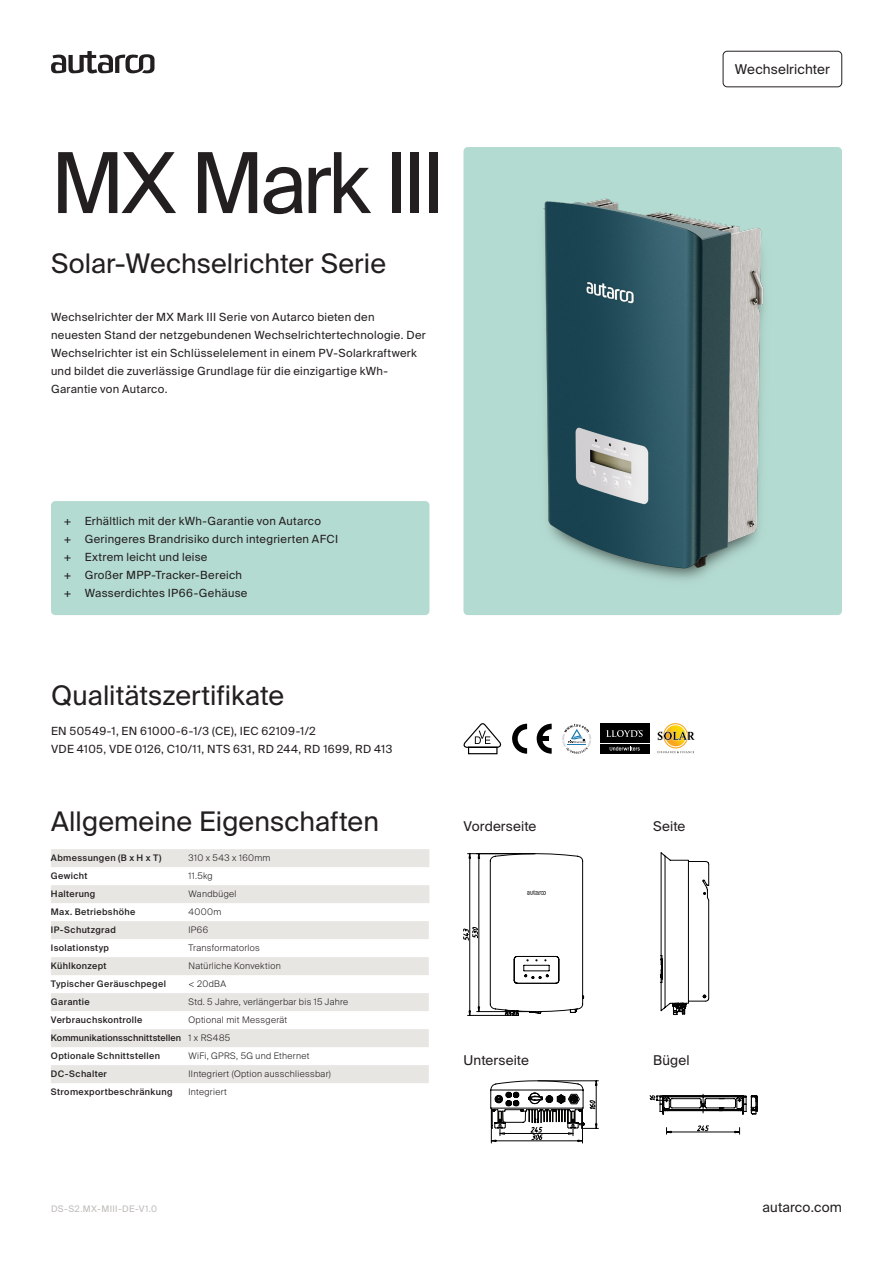
<style>
.page{position:relative;width:893px;height:1263px;background:#fff}
.page>*{position:absolute;margin:0;border:0;box-sizing:border-box;transform-origin:0 0}
.Header_01{font:84px "Suisse Intl";letter-spacing:-.05em;color:#231f20}
.Header_03{font:27px "Suisse Intl";color:#231f20}
.Paragraph_Style_01{font:13.5px "Suisse Intl";letter-spacing:.01em;color:#231f20}
.Tag_first_page{font:13.5px "Suisse Intl";letter-spacing:.005em;color:#231f20}
.Paragraph_Style_02{font:11.25px/18px "Suisse Intl";letter-spacing:.025em;color:#231f20}
.Paragraph_Style_02_-_Bullet_points{font:11.25px "Suisse Intl";letter-spacing:.03em;color:#231f20}
.Table_text___values_-_light{font:300 9px "Suisse Intl";letter-spacing:.035em;color:#231f20}
.Table_Text__lines{font:500 9px/18px "Suisse Intl";letter-spacing:.04em;color:#231f20}
.Table_Text__lines-2{font:500 9px/18px "Suisse Intl";letter-spacing:.01em;color:#231f20}
.Paragraph_Style_02-2{font:9px "Suisse Intl";letter-spacing:.04em;color:#bfbcb9}
</style>
<div class="page">
<svg style="left:51px;top:51px;width:103px;height:22px"></svg>
<div style="left:51px;top:849px;width:378px;height:18px;background:#e8e6e3"></div>
<div style="left:51px;top:885px;width:378px;height:18px;background:#e8e6e3"></div>
<div style="left:51px;top:921px;width:378px;height:18px;background:#e8e6e3"></div>
<div style="left:51px;top:957px;width:378px;height:18px;background:#e8e6e3"></div>
<div style="left:51px;top:993px;width:378px;height:18px;background:#e8e6e3"></div>
<div style="left:51px;top:1029px;width:378px;height:18px;background:#e8e6e3"></div>
<div style="left:51px;top:1065px;width:378px;height:18px;background:#e8e6e3"></div>
<div style="left:51px;top:501px;width:378px;height:114px;background:#b4dbd1;border-radius:4px"></div>
<svg style="left:512px;top:724px;width:15px;height:30px"></svg>
<svg style="left:536px;top:724px;width:16px;height:30px"></svg>
<div style="left:539px;top:736px;width:10px;height:5px;background:#000001"></div>
<svg style="left:463px;top:723px;width:38px;height:32px"></svg>
<svg style="left:562px;top:724px;width:29px;height:30px"></svg>
<div style="left:600px;top:744px;width:49px;height:10px;background:#000001"></div>
<svg style="left:610px;top:747px;width:30px;height:4px"></svg>
<div style="left:600px;top:724px;width:49px;height:19px;background:#000001"></div>
<svg style="left:606px;top:730px;width:37px;height:7px"></svg>
<svg style="left:657px;top:723px;width:38px;height:30px"></svg>
<svg style="left:463px;top:853px;width:136px;height:290px"></svg>
<svg style="left:649px;top:852px;width:109px;height:282px"></svg>
<div style="left:723px;top:51px;width:119px;height:36px;border:1px solid #231f20;border-radius:4px"></div>
<div style="left:463px;top:147px;width:379px;height:468px;background:#b4dbd1;border-radius:4px"></div>
<img style="left:463px;top:156px;width:301px;height:450px">
<p class="Header_01" style="left:51px;top:135px;width:395px">MX Mark III</p>
<p class="Header_03" style="left:51px;top:248px;width:336px">Solar-Wechselrichter Serie</p>
<p class="Paragraph_Style_02" style="left:51px;top:308px;width:376px">Wechselrichter der MX Mark III Serie von Autarco bieten den neuesten Stand der netzgebundenen Wechselrichtertechnologie. Der Wechselrichter ist ein Schlüsselelement in einem PV-Solarkraftwerk und bildet die zuverlässige Grundlage für die einzigartige kWh-Garantie von Autarco.</p>
<p class="Tag_first_page" style="left:735px;top:62px;width:96px">Wechselrichter</p>
<p class="Paragraph_Style_02" style="left:64px;top:512px;width:259px">+ Erhältlich mit der kWh-Garantie von Autarco</p>
<p class="Paragraph_Style_02" style="left:64px;top:530px;width:276px">+ Geringeres Brandrisiko durch integrierten AFCI</p>
<p class="Paragraph_Style_02" style="left:64px;top:548px;width:145px">+ Extrem leicht und leise</p>
<p class="Paragraph_Style_02" style="left:64px;top:566px;width:180px">+ Großer MPP-Tracker-Bereich</p>
<p class="Paragraph_Style_02" style="left:64px;top:584px;width:185px">+ Wasserdichtes IP66-Gehäuse</p>
<p class="Header_03" style="left:51px;top:680px;width:235px">Qualitätszertifikate</p>
<p class="Paragraph_Style_02_-_Bullet_points" style="left:51px;top:725px;width:266px">EN 50549-1, EN 61000-6-1/3 (CE), IEC 62109-1/2</p>
<p class="Paragraph_Style_02_-_Bullet_points" style="left:51px;top:743px;width:343px">VDE 4105, VDE 0126, C10/11, NTS 631, RD 244, RD 1699, RD 413</p>
<p class="Header_03" style="left:51px;top:806px;width:330px">Allgemeine Eigenschaften</p>
<p class="Paragraph_Style_01" style="left:463px;top:818px;width:74px">Vorderseite</p>
<p class="Paragraph_Style_01" style="left:653px;top:818px;width:34px">Seite</p>
<p class="Table_text___values_-_light" style="left:189px;top:853px;width:83px">310 x 543 x 160mm</p>
<p class="Table_text___values_-_light" style="left:189px;top:871px;width:26px">11.5kg</p>
<p class="Table_text___values_-_light" style="left:189px;top:889px;width:49px">Wandbügel</p>
<p class="Table_text___values_-_light" style="left:189px;top:907px;width:34px">4000m</p>
<p class="Table_text___values_-_light" style="left:189px;top:925px;width:21px">IP66</p>
<p class="Table_text___values_-_light" style="left:189px;top:943px;width:73px">Transformatorlos</p>
<p class="Table_text___values_-_light" style="left:189px;top:961px;width:94px">Natürliche Konvektion</p>
<p class="Table_text___values_-_light" style="left:189px;top:979px;width:39px">&lt; 20dBA</p>
<p class="Table_text___values_-_light" style="left:189px;top:997px;width:161px">Std. 5 Jahre, verlängerbar bis 15 Jahre</p>
<p class="Table_text___values_-_light" style="left:189px;top:1015px;width:100px">Optional mit Messgerät</p>
<p class="Table_text___values_-_light" style="left:189px;top:1033px;width:43px">1 x RS485</p>
<p class="Table_text___values_-_light" style="left:189px;top:1051px;width:122px">WiFi, GPRS, 5G und Ethernet</p>
<p class="Table_text___values_-_light" style="left:189px;top:1069px;width:144px">IIntegriert (Option ausschliessbar)</p>
<p class="Table_text___values_-_light" style="left:189px;top:1087px;width:40px">Integriert</p>
<p class="Table_Text__lines" style="left:51px;top:849px;width:112px">Abmessungen (B x H x T)<br>Gewicht<br>Halterung<br>Max. Betriebshöhe</p>
<p class="Table_Text__lines" style="left:51px;top:921px;width:67px">IP-Schutzgrad</p>
<p class="Table_Text__lines" style="left:51px;top:939px;width:60px">Isolationstyp</p>
<p class="Table_Text__lines" style="left:51px;top:957px;width:57px">Kühlkonzept</p>
<p class="Table_Text__lines" style="left:51px;top:975px;width:117px">Typischer Geräuschpegel</p>
<p class="Table_Text__lines" style="left:51px;top:993px;width:40px">Garantie</p>
<p class="Table_Text__lines-2" style="left:51px;top:1011px;width:132px">Verbrauchskontrolle<br>Kommunikationsschnittstellen</p>
<p class="Table_Text__lines" style="left:51px;top:1047px;width:111px">Optionale Schnittstellen</p>
<p class="Table_Text__lines" style="left:51px;top:1065px;width:58px">DC-Schalter</p>
<p class="Table_Text__lines" style="left:51px;top:1083px;width:123px">Stromexportbeschränkung</p>
<p class="Paragraph_Style_02-2" style="left:51px;top:1203px;width:108px">DS-S2.MX-MIII-DE-V1.0</p>
<p class="Paragraph_Style_01" style="left:463px;top:1052px;width:67px">Unterseite</p>
<p class="Paragraph_Style_01" style="left:653px;top:1052px;width:38px">Bügel</p>
<p class="Paragraph_Style_01" style="left:763px;top:1199px;width:81px">autarco.com</p>
</div>
